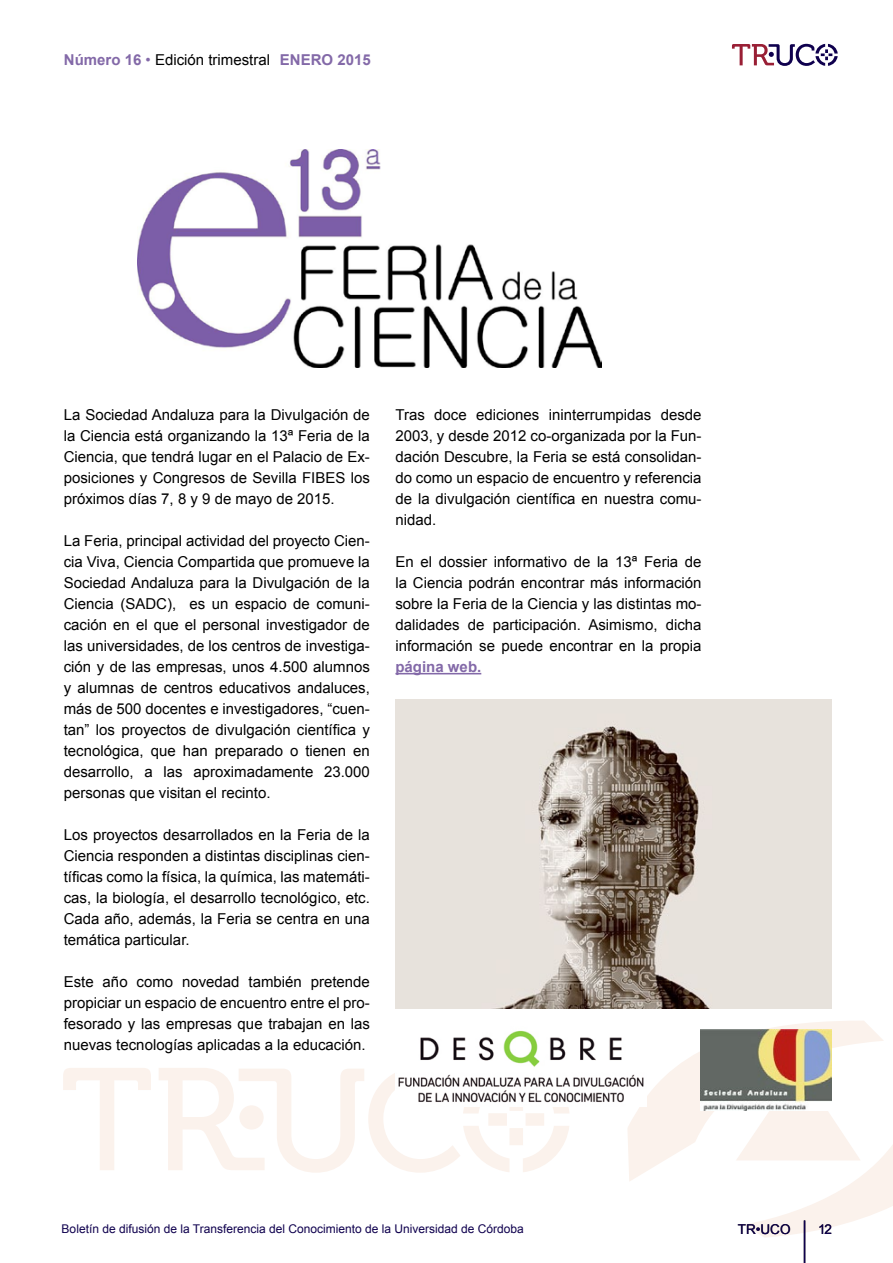
<style>
.page{position:relative;width:893px;height:1263px;background:#fff}
.page>*{position:absolute;margin:0;border:0;box-sizing:border-box;transform-origin:0 0}
.t1{font:15px/21px "Arial";color:#000;text-align:justify}
.t2{font:700 15px "Arial";color:#8369a8}
.t3{font:13.5px "Arial";color:#0f004e}
.t4{font:12px "Arial";color:#0f004e}
.s1{font-weight:400}
.s2{font-weight:400;color:#000}
</style>
<div class="page">
<svg style="left:63px;top:1021px;width:830px;height:216px"></svg>
<hr style="left:804px;top:1220px;width:1px;height:43px;background:#0f004e">
<svg style="left:732px;top:44px;width:106px;height:22px"></svg>
<hr style="left:395px;top:673px;width:86px;height:1px;background:#8369a8">
<img style="left:395px;top:1026px;width:252px;height:81px">
<img style="left:137px;top:149px;width:464px;height:218px">
<img style="left:701px;top:1030px;width:131px;height:80px">
<img style="left:395px;top:699px;width:437px;height:309px">
<p class="t2" style="left:64px;top:51px;width:308px">Número 16 <span class="s1">•</span> <span class="s2">Edición trimestral</span> ENERO 2015</p>
<p class="t1" style="left:64px;top:404px;width:308px">La Sociedad Andaluza para la Divulgación de la Ciencia está organizando la 13ª Feria de la Ciencia, que tendrá lugar en el Palacio de Ex&shy;posiciones y Congresos de Sevilla FIBES los próximos días 7, 8 y 9 de mayo de 2015.</p>
<p class="t1" style="left:64px;top:530px;width:308px">La Feria, principal actividad del proyecto Cien&shy;cia Viva, Ciencia Compartida que promueve la Sociedad Andaluza para la Divulgación de la Ciencia (SADC), es un espacio de comuni&shy;cación en el que el personal investigador de las universidades, de los centros de investiga&shy;ción y de las empresas, unos 4.500 alumnos y alumnas de centros educativos andaluces, más de 500 docentes e investigadores, “cuen&shy;tan” los proyectos de divulgación científica y tecnológica, que han preparado o tienen en desarrollo, a las aproximadamente 23.000 personas que visitan el recinto.</p>
<p class="t1" style="left:64px;top:824px;width:308px">Los proyectos desarrollados en la Feria de la Ciencia responden a distintas disciplinas cien&shy;tíficas como la física, la química, las matemáti&shy;cas, la biología, el desarrollo tecnológico, etc.<br>Cada año, además, la Feria se centra en una temática particular.</p>
<p class="t1" style="left:64px;top:971px;width:308px">Este año como novedad también pretende propiciar un espacio de encuentro entre el pro&shy;fesorado y las empresas que trabajan en las nuevas tecnologías aplicadas a la educación.</p>
<p class="t1" style="left:395px;top:404px;width:308px">Tras doce ediciones ininterrumpidas desde 2003, y desde 2012 co-organizada por la Fun&shy;dación Descubre, la Feria se está consolidan&shy;do como un espacio de encuentro y referencia de la divulgación científica en nuestra comu&shy;nidad.</p>
<p class="t1" style="left:395px;top:551px;width:308px">En el dossier informativo de la 13ª Feria de la Ciencia podrán encontrar más información sobre la Feria de la Ciencia y las distintas mo&shy;dalidades de participación. Asimismo, dicha información se puede encontrar en la propia</p>
<p class="t2" style="left:395px;top:658px;width:87px">página web.</p>
<p class="t4" style="left:62px;top:1222px;width:464px">Boletín de difusión de la Transferencia del Conocimiento de la Universidad de Córdoba</p>
<p class="t3" style="left:738px;top:1221px;width:54px">TR•UCO</p>
<p class="t3" style="left:818px;top:1221px;width:15px">12</p>
</div>
